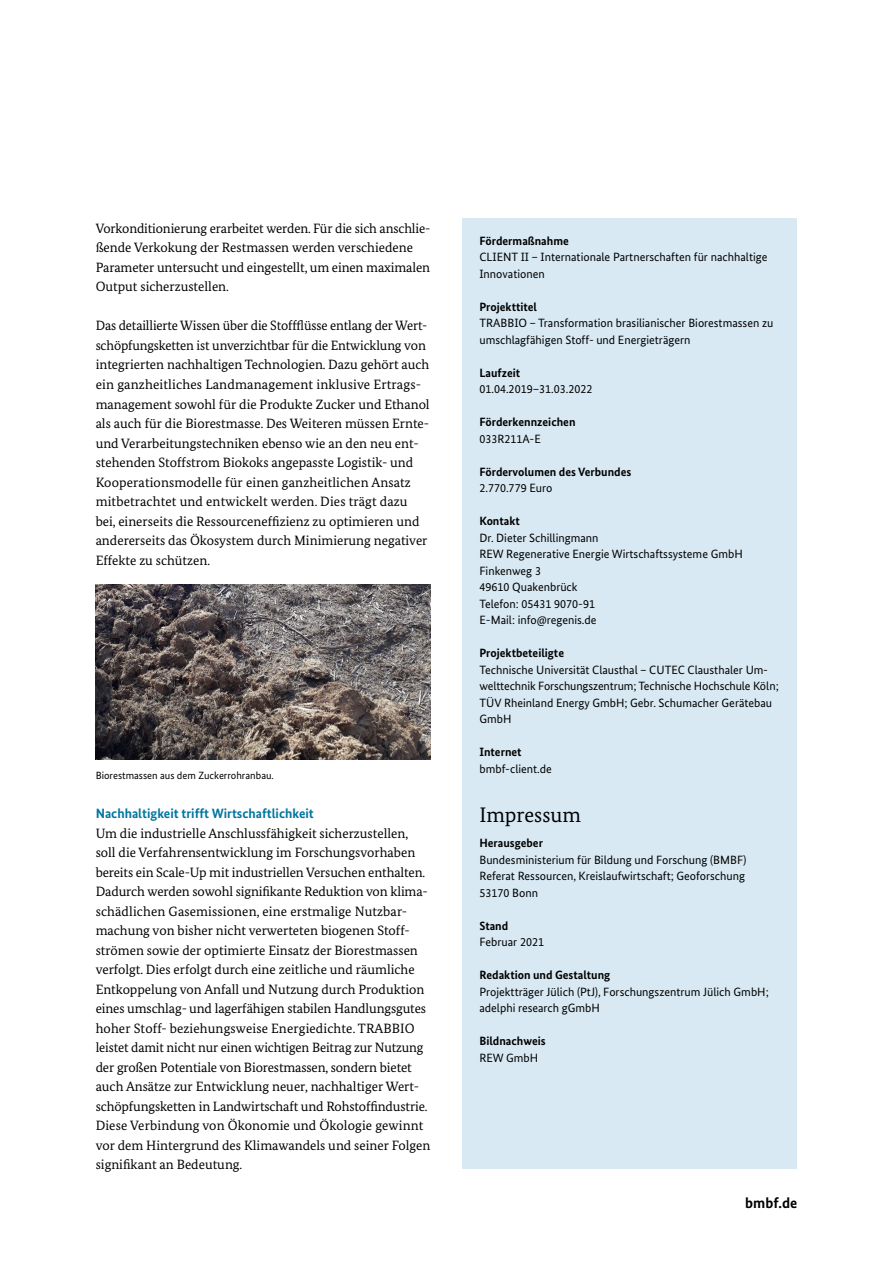
<style>
.page{position:relative;width:893px;height:1263px;background:#fff}
.page>*{position:absolute;margin:0;border:0;box-sizing:border-box;transform-origin:0 0}
.t1{font:21px "Bundes Serif";color:#000}
.t2{font:700 15px "Bundes Sans";color:#000}
.t3{font:13.5px/19.5px "Bundes Serif";color:#000}
.t4{font:700 13.5px "Bundes Sans";color:#0075a0}
.t5{font:12px/16.5px "Bundes Sans";color:#000}
.t6{font:700 12px "Bundes Sans";color:#000}
.t7{font:10.5px "Bundes Sans";color:#000}
</style>
<div class="page">
<div style="left:462px;top:218px;width:335px;height:951px;background:#d8e9f3"></div>
<img style="left:96px;top:584px;width:335px;height:175px">
<p class="t3" style="left:96px;top:218px;width:336px">Vorkonditionierung erarbeitet werden. Für die sich anschlie&shy;ßende Verkokung der Restmassen werden verschiedene Parameter untersucht und eingestellt, um einen maximalen Output sicherzustellen.</p>
<p class="t3" style="left:96px;top:316px;width:336px">Das detaillierte Wissen über die Stoffflüsse entlang der Wert&shy;schöpfungsketten ist unverzichtbar für die Entwicklung von integrierten nachhaltigen Technologien. Dazu gehört auch ein ganzheitliches Landmanagement inklusive Ertrags&shy;management sowohl für die Produkte Zucker und Ethanol als auch für die Biorestmasse. Des Weiteren müssen Ernte&shy;und Verarbeitungstechniken ebenso wie an den neu ent&shy;stehenden Stoffstrom Biokoks angepasste Logistik- und Kooperationsmodelle für einen ganzheitlichen Ansatz mitbetrachtet und entwickelt werden. Dies trägt dazu bei, einerseits die Ressourceneffizienz zu optimieren und andererseits das Ökosystem durch Minimierung negativer Effekte zu schützen.</p>
<p class="t7" style="left:96px;top:769px;width:180px">Biorestmassen aus dem Zuckerrohranbau.</p>
<h3 class="t4" style="left:96px;top:805px;width:220px">Nachhaltigkeit trifft Wirtschaftlichkeit</h3>
<p class="t3" style="left:96px;top:823px;width:334px">Um die industrielle Anschlussfähigkeit sicherzustellen, soll die Verfahrensentwicklung im Forschungsvorhaben bereits ein Scale-Up mit industriellen Versuchen enthalten.<br>Dadurch werden sowohl signifikante Reduktion von klima&shy;schädlichen Gasemissionen, eine erstmalige Nutzbar&shy;machung von bisher nicht verwerteten biogenen Stoff&shy;strömen sowie der optimierte Einsatz der Biorestmassen verfolgt. Dies erfolgt durch eine zeitliche und räumliche Entkoppelung von Anfall und Nutzung durch Produktion eines umschlag- und lagerfähigen stabilen Handlungsgutes hoher Stoff- beziehungsweise Energiedichte. TRABBIO leistet damit nicht nur einen wichtigen Beitrag zur Nutzung der großen Potentiale von Biorestmassen, sondern bietet auch Ansätze zur Entwicklung neuer, nachhaltiger Wert-</p>
<p class="t3" style="left:96px;top:1096px;width:336px">schöpfungsketten in Landwirtschaft und Rohstoffindustrie.<br>Diese Verbindung von Ökonomie und Ökologie gewinnt vor dem Hintergrund des Klimawandels und seiner Folgen signifikant an Bedeutung.</p>
<h4 class="t6" style="left:479px;top:233px;width:91px">Fördermaßnahme</h4>
<p class="t5" style="left:479px;top:249px;width:290px">CLIENT II – Internationale Partnerschaften für nachhaltige<br>Innovationen</p>
<h4 class="t6" style="left:479px;top:299px;width:59px">Projekttitel</h4>
<p class="t5" style="left:479px;top:315px;width:295px">TRABBIO – Transformation brasilianischer Biorestmassen zu umschlagfähigen Stoff- und Energieträgern</p>
<h4 class="t6" style="left:479px;top:365px;width:42px">Laufzeit</h4>
<p class="t5" style="left:479px;top:381px;width:115px">01.04.2019–31.03.2022</p>
<h4 class="t6" style="left:479px;top:415px;width:98px">Förderkennzeichen</h4>
<p class="t5" style="left:479px;top:430px;width:63px">033R211A-E</p>
<h4 class="t6" style="left:479px;top:464px;width:153px">Fördervolumen des Verbundes</h4>
<p class="t5" style="left:479px;top:480px;width:74px">2.770.779 Euro</p>
<h4 class="t6" style="left:479px;top:514px;width:42px">Kontakt</h4>
<p class="t5" style="left:479px;top:529px;width:121px">Dr. Dieter Schillingmann</p>
<p class="t5" style="left:479px;top:546px;width:265px">REW Regenerative Energie Wirtschaftssysteme GmbH</p>
<p class="t5" style="left:479px;top:562px;width:63px">Finkenweg 3</p>
<p class="t5" style="left:479px;top:579px;width:100px">49610 Quakenbrück</p>
<p class="t5" style="left:479px;top:595px;width:117px">Telefon: 05431 9070-91</p>
<p class="t5" style="left:479px;top:612px;width:119px">E-Mail: info@regenis.de</p>
<h4 class="t6" style="left:479px;top:646px;width:86px">Projektbeteiligte</h4>
<p class="t5" style="left:479px;top:661px;width:301px">Technische Universität Clausthal – CUTEC Clausthaler Um&shy;welttechnik Forschungszentrum; Technische Hochschule Köln; TÜV Rheinland Energy GmbH; Gebr. Schumacher Gerätebau GmbH</p>
<h4 class="t6" style="left:479px;top:745px;width:44px">Internet</h4>
<p class="t5" style="left:479px;top:760px;width:74px">bmbf-client.de</p>
<h5 class="t1" style="left:479px;top:802px;width:103px">Impressum</h5>
<h4 class="t6" style="left:479px;top:836px;width:65px">Herausgeber</h4>
<p class="t5" style="left:479px;top:851px;width:268px">Bundesministerium für Bildung und Forschung (BMBF)</p>
<p class="t5" style="left:479px;top:868px;width:267px">Referat Ressourcen, Kreislaufwirtschaft; Geoforschung</p>
<p class="t5" style="left:479px;top:884px;width:60px">53170 Bonn</p>
<h4 class="t6" style="left:479px;top:918px;width:30px">Stand</h4>
<p class="t5" style="left:479px;top:934px;width:66px">Februar 2021</p>
<h4 class="t6" style="left:479px;top:968px;width:132px">Redaktion und Gestaltung</h4>
<p class="t5" style="left:479px;top:983px;width:291px">Projektträger Jülich (PtJ), Forschungszentrum Jülich GmbH; adelphi research gGmbH</p>
<h4 class="t6" style="left:479px;top:1034px;width:68px">Bildnachweis</h4>
<p class="t5" style="left:479px;top:1049px;width:60px">REW GmbH</p>
<p class="t2" style="left:745px;top:1194px;width:54px">bmbf.de</p>
</div>
